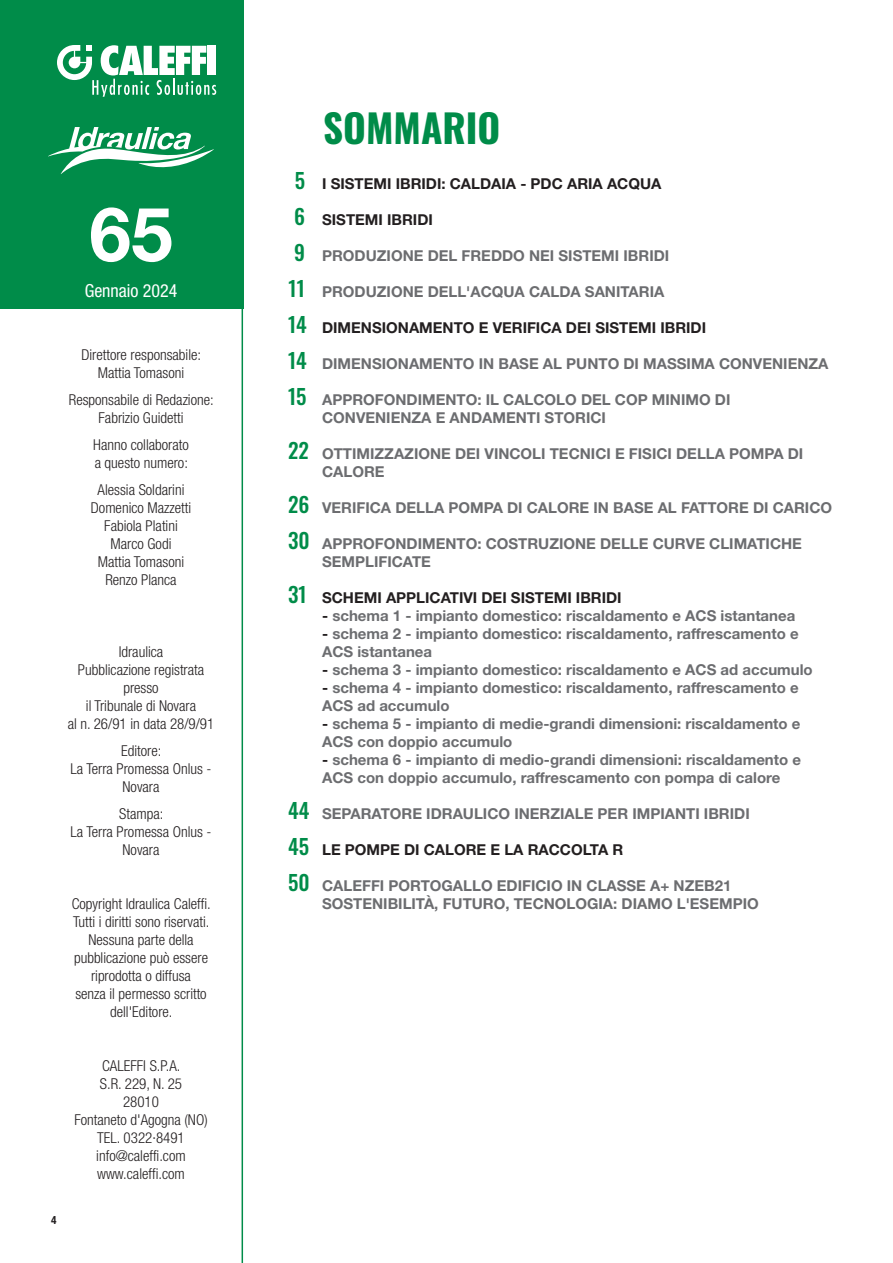
<style>
.page{position:relative;width:893px;height:1263px;background:#fff}
.page>*{position:absolute;margin:0;border:0;box-sizing:border-box;transform-origin:0 0}
.Numero_Uscita{font:700 75px "Helvetica Neue LT Std";color:#fff}
._01_Tit_liv_1{font:700 39px "Oswald";color:#008c49}
.Mese_Anno{font:condensed 18px "Helvetica Neue LT Std";color:#fff}
.Sommario_testo{font:700 15px/18px "Helvetica Neue LT Std";color:#6c6d70}
.COLOPHON_testo{font:300 condensed 15px/18px "Helvetica Neue LT Std";color:#231f20;text-align:center}
.Sommario_testo-2{font:700 15px "Helvetica Neue LT Std";color:#231f20}
.SX{font:700 condensed 11.25px "Helvetica Neue LT Std";color:#231f20}
.s1{font-family:"Oswald";font-weight:500;font-size:21px;color:#008c49}
.s2{color:#231f20}
.s3{font-style:inherit}
</style>
<div class="page">
<div style="left:0;top:0;width:243px;height:309px;background:#008c49"></div>
<svg style="left:57px;top:45px;width:159px;height:52px"></svg>
<hr style="left:242px;top:297px;width:1px;height:966px;background:#008c49">
<svg style="left:48px;top:127px;width:166px;height:47px"></svg>
<p class="Numero_Uscita" style="left:89px;top:188px;width:85px">65</p>
<p class="Mese_Anno" style="left:85px;top:280px;width:94px">Gennaio 2024</p>
<p class="COLOPHON_testo" style="left:81px;top:346px;width:121px">Direttore responsabile:<br>Mattia Tomasoni</p>
<p class="COLOPHON_testo" style="left:69px;top:391px;width:146px">Responsabile di Redazione:<br>Fabrizio Guidetti</p>
<p class="COLOPHON_testo" style="left:93px;top:436px;width:97px;text-align:left">Hanno collaborato a questo numero:</p>
<p class="COLOPHON_testo" style="left:98px;top:481px;width:88px">Alessia Soldarini</p>
<p class="COLOPHON_testo" style="left:91px;top:499px;width:102px">Domenico Mazzetti</p>
<p class="COLOPHON_testo" style="left:104px;top:517px;width:75px">Fabiola Platini</p>
<p class="COLOPHON_testo" style="left:111px;top:535px;width:62px">Marco Godi</p>
<p class="COLOPHON_testo" style="left:98px;top:553px;width:88px">Mattia Tomasoni</p>
<p class="COLOPHON_testo" style="left:105px;top:571px;width:73px">Renzo Planca</p>
<p class="COLOPHON_testo" style="left:68px;top:643px;width:148px">Idraulica<br>Pubblicazione registrata presso<br>il Tribunale di Novara<br>al n. 26/91 in data 28/9/91</p>
<p class="COLOPHON_testo" style="left:71px;top:742px;width:143px">Editore:<br>La Terra Promessa Onlus -<br>Novara</p>
<p class="COLOPHON_testo" style="left:71px;top:805px;width:143px">Stampa:<br>La Terra Promessa Onlus -<br>Novara</p>
<p class="COLOPHON_testo" style="left:72px;top:895px;width:141px">Copyright Idraulica Caleffi.<br>Tutti i diritti sono riservati.<br>Nessuna parte della pubblicazione può essere riprodotta o diffusa<br>senza il permesso scritto dell'Editore.</p>
<p class="SX" style="left:51px;top:1213px;width:7px">4</p>
<p class="COLOPHON_testo" style="left:74px;top:1057px;width:135px">CALEFFI S.P.A.<br>S.R. 229, N. 25<br>28010<br>Fontaneto d'Agogna (NO)<br>TEL. 0322·8491 info@caleffi.com www.caleffi.com</p>
<p class="_01_Tit_liv_1" style="left:323px;top:108px;width:179px">SOMMARIO</p>
<p class="Sommario_testo-2" style="left:295px;top:174px;width:368px"><span class="s1">5</span> I SISTEMI IBRIDI: CALDAIA - PDC ARIA ACQUA</p>
<p class="Sommario_testo-2" style="left:294px;top:210px;width:140px"><span class="s1">6</span> SISTEMI IBRIDI</p>
<p class="Sommario_testo" style="left:294px;top:246px;width:377px"><span class="s1">9</span> PRODUZIONE DEL FREDDO NEI SISTEMI IBRIDI</p>
<p class="Sommario_testo" style="left:289px;top:282px;width:377px"><span class="s1">11</span> PRODUZIONE DELL'ACQUA CALDA SANITARIA</p>
<p class="Sommario_testo-2" style="left:288px;top:318px;width:420px"><span class="s1">14</span> DIMENSIONAMENTO E VERIFICA DEI SISTEMI IBRIDI</p>
<p class="Sommario_testo" style="left:288px;top:354px;width:542px"><span class="s1">14</span> DIMENSIONAMENTO IN BASE AL PUNTO DI MASSIMA CONVENIENZA</p>
<p class="Sommario_testo" style="left:322px;top:390px;width:410px;text-indent:-34px"><span class="s1">15</span> APPROFONDIMENTO: IL CALCOLO DEL COP MINIMO DI<br>CONVENIENZA E ANDAMENTI STORICI</p>
<p class="Sommario_testo" style="left:322px;top:444px;width:483px;text-indent:-34px"><span class="s1">22</span> OTTIMIZZAZIONE DEI VINCOLI TECNICI E FISICI DELLA POMPA DI<br>CALORE</p>
<p class="Sommario_testo" style="left:288px;top:498px;width:546px"><span class="s1">26</span> VERIFICA DELLA POMPA DI CALORE IN BASE AL FATTORE DI CARICO</p>
<p class="Sommario_testo" style="left:322px;top:534px;width:481px;text-indent:-34px"><span class="s1">30</span> APPROFONDIMENTO: COSTRUZIONE DELLE CURVE CLIMATICHE<br>SEMPLIFICATE</p>
<p class="Sommario_testo-2" style="left:288px;top:588px;width:335px"><span class="s1">31</span> SCHEMI APPLICATIVI DEI SISTEMI IBRIDI</p>
<p class="Sommario_testo" style="left:322px;top:606px;width:475px"><span class="s2">-</span> schema 1 - impianto domestico: riscaldamento e ACS istantanea</p>
<p class="Sommario_testo" style="left:322px;top:624px;width:478px"><span class="s2">-</span> schema 2 - impianto domestico: riscaldamento, raffrescamento e<br>ACS istantanea</p>
<p class="Sommario_testo" style="left:322px;top:660px;width:492px"><span class="s2">-</span> schema <span class="s3">3</span> - impianto domestico: riscaldamento e ACS ad accumulo</p>
<p class="Sommario_testo" style="left:322px;top:678px;width:478px"><span class="s2">-</span> schema <span class="s3">4</span> - impianto domestico: riscaldamento, raffrescamento e<br>ACS ad accumulo</p>
<p class="Sommario_testo" style="left:322px;top:714px;width:480px"><span class="s2">-</span> schema <span class="s3">5 -</span> impianto di medie-grandi dimensioni: riscaldamento e<br>ACS con doppio accumulo</p>
<p class="Sommario_testo" style="left:322px;top:750px;width:480px"><span class="s2">-</span> schema <span class="s3">6 -</span> impianto di medio-grandi dimensioni: riscaldamento e<br>ACS con doppio accumulo, raffrescamento con pompa di calore</p>
<p class="Sommario_testo" style="left:288px;top:804px;width:463px"><span class="s1">44</span> SEPARATORE IDRAULICO INERZIALE PER IMPIANTI IBRIDI</p>
<p class="Sommario_testo-2" style="left:288px;top:840px;width:337px"><span class="s1">45</span> LE POMPE DI CALORE E LA RACCOLTA R</p>
<p class="Sommario_testo" style="left:322px;top:876px;width:438px;text-indent:-34px"><span class="s1">50</span> CALEFFI PORTOGALLO EDIFICIO IN CLASSE A+ NZEB21<br>SOSTENIBILITÀ, FUTURO, TECNOLOGIA: DIAMO L'ESEMPIO</p>
</div>
